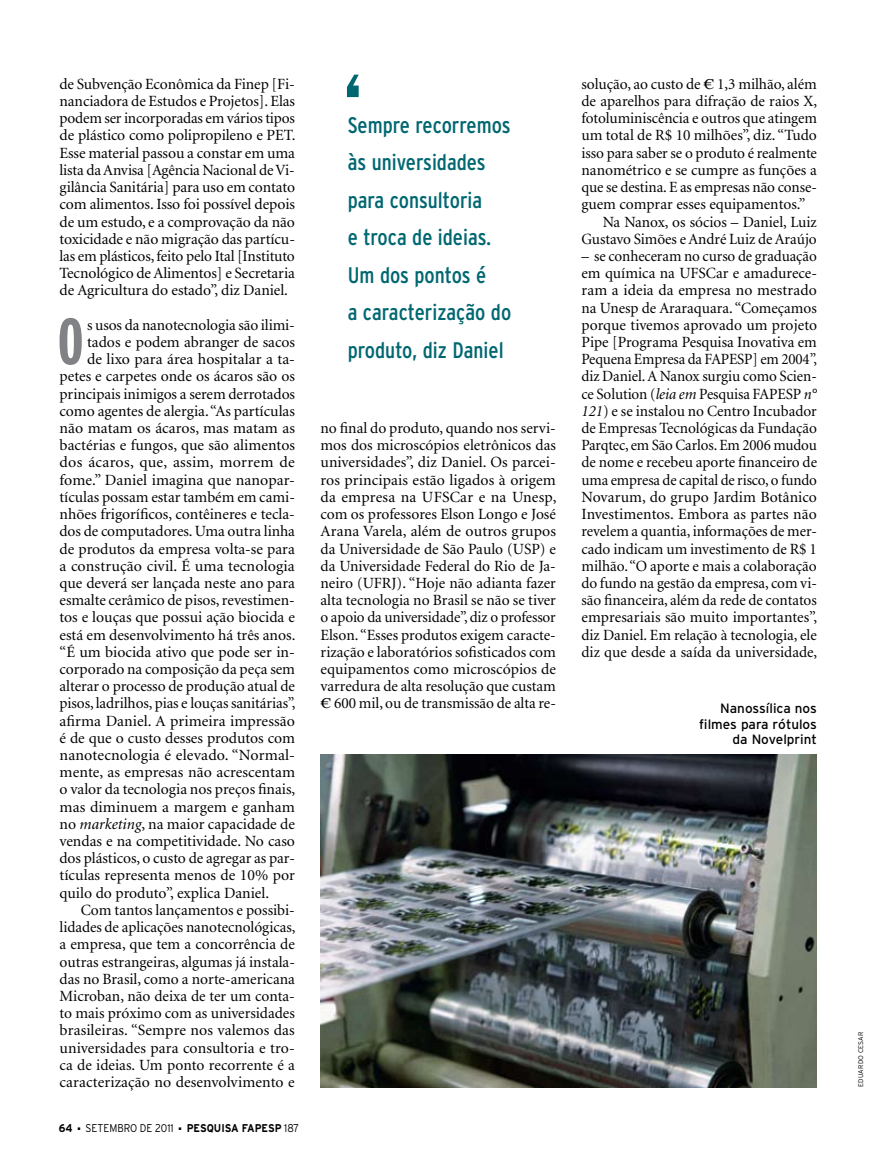
<style>
.page{position:relative;width:885px;height:1170px;background:#fff}
.page>*{position:absolute;margin:0;border:0;box-sizing:border-box;transform-origin:0 0}
.t1{font:600 80.25px "Franklin Gothic";color:#006771}
.t2{font:700 extra-condensed 65.1px "Interstate";color:#808285;scale:1.04 1}
.t3{font:condensed 22.5px/37.5px "Interstate";color:#006771}
.t4{font:15.6px/17.2px "Minion";color:#000;text-align:justify}
.t5{font:13.5px/15.8px "Interstate";color:#000;text-align:right}
.t6{font:700 11.25px "Interstate";color:#000;scale:.9 1}
.t7{font:300 11.25px "Interstate";color:#000;scale:.9 1}
.t8{font:300 6.75px "Interstate";letter-spacing:.025em;color:#000}
.s1{font-style:italic}
.s2{font-weight:300}
.s3{font-family:"Times";font-size:15px}
</style>
<div class="page">
<img style="left:321px;top:754px;width:495px;height:332px">
<p class="t4" style="left:60px;top:76px;width:237px">de Subvenção Econômica da Finep [Fi&shy;nanciadora de Estudos e Projetos]. Elas podem ser incorporadas em vários tipos de plástico como polipropileno e PET.<br>Esse material passou a constar em uma lista da Anvisa [Agência Nacional de Vi&shy;gilância Sanitária] para uso em contato com alimentos. Isso foi possível depois de um estudo, e a comprovação da não toxicidade e não migração das partícu&shy;las em plásticos, feito pelo Ital [Instituto Tecnológico de Alimentos] e Secretaria de Agricultura do estado”, diz Daniel.</p>
<h2 class="t2" style="left:57px;top:305px;width:27px">O</h2>
<p class="t4" style="left:87px;top:317px;width:209px">s usos da nanotecnologia são ilimi-</p>
<p class="t4" style="left:87px;top:334px;width:209px">tados e podem abranger de sacos</p>
<p class="t4" style="left:87px;top:351px;width:209px">de lixo para área hospitalar a ta-</p>
<p class="t4" style="left:60px;top:368px;width:237px">petes e carpetes onde os ácaros são os</p>
<p class="t4" style="left:60px;top:385px;width:237px">principais inimigos a serem derrotados</p>
<p class="t4" style="left:60px;top:403px;width:237px">como agentes de alergia. “As partículas</p>
<p class="t4" style="left:60px;top:420px;width:237px">não matam os ácaros, mas matam as</p>
<p class="t4" style="left:60px;top:437px;width:237px">bactérias e fungos, que são alimentos</p>
<p class="t4" style="left:60px;top:454px;width:237px">dos ácaros, que, assim, morrem de</p>
<p class="t4" style="left:60px;top:471px;width:237px">fome.” Daniel imagina que nanopar-</p>
<p class="t4" style="left:60px;top:489px;width:237px">tículas possam estar também em cami-</p>
<p class="t4" style="left:60px;top:506px;width:237px">nhões frigoríficos, contêineres e tecla-</p>
<p class="t4" style="left:60px;top:523px;width:237px">dos de computadores. Uma outra linha</p>
<p class="t4" style="left:60px;top:540px;width:237px">de produtos da empresa volta-se para</p>
<p class="t4" style="left:60px;top:557px;width:237px">a construção civil. É uma tecnologia</p>
<p class="t4" style="left:60px;top:575px;width:237px">que deverá ser lançada neste ano para</p>
<p class="t4" style="left:60px;top:592px;width:237px">esmalte cerâmico de pisos, revestimen-</p>
<p class="t4" style="left:60px;top:609px;width:237px">tos e louças que possui ação biocida e</p>
<p class="t4" style="left:60px;top:626px;width:237px">está em desenvolvimento há três anos.</p>
<p class="t4" style="left:60px;top:643px;width:237px">“É um biocida ativo que pode ser in-</p>
<p class="t4" style="left:60px;top:661px;width:237px">corporado na composição da peça sem</p>
<p class="t4" style="left:60px;top:678px;width:237px">alterar o processo de produção atual de</p>
<p class="t4" style="left:60px;top:695px;width:237px">pisos, ladrilhos, pias e louças sanitárias”,</p>
<p class="t4" style="left:60px;top:712px;width:237px">afirma Daniel. A primeira impressão</p>
<p class="t4" style="left:60px;top:729px;width:237px">é de que o custo desses produtos com</p>
<p class="t4" style="left:60px;top:747px;width:237px">nanotecnologia é elevado. “Normal-</p>
<p class="t4" style="left:60px;top:764px;width:237px">mente, as empresas não acrescentam</p>
<p class="t4" style="left:60px;top:781px;width:237px">o valor da tecnologia nos preços finais,</p>
<p class="t4" style="left:60px;top:798px;width:237px">mas diminuem a margem e ganham</p>
<p class="t4" style="left:60px;top:815px;width:237px">no <span class="s1">marketing</span>, na maior capacidade de</p>
<p class="t4" style="left:60px;top:833px;width:237px">vendas e na competitividade. No caso</p>
<p class="t4" style="left:60px;top:850px;width:237px">dos plásticos, o custo de agregar as par-</p>
<p class="t4" style="left:60px;top:867px;width:237px">tículas representa menos de 10% por</p>
<p class="t4" style="left:60px;top:884px;width:211px">quilo do produto”, explica Daniel.</p>
<p class="t4" style="left:81px;top:901px;width:215px">Com tantos lançamentos e possibi-</p>
<p class="t4" style="left:60px;top:919px;width:237px">lidades de aplicações nanotecnológicas,</p>
<p class="t4" style="left:60px;top:936px;width:237px">a empresa, que tem a concorrência de</p>
<p class="t4" style="left:60px;top:953px;width:237px">outras estrangeiras, algumas já instala-</p>
<p class="t4" style="left:60px;top:970px;width:237px">das no Brasil, como a norte-americana</p>
<p class="t4" style="left:60px;top:987px;width:237px">Microban, não deixa de ter um conta-</p>
<p class="t4" style="left:60px;top:1005px;width:237px">to mais próximo com as universidades</p>
<p class="t4" style="left:60px;top:1022px;width:237px">brasileiras. “Sempre nos valemos das</p>
<p class="t4" style="left:60px;top:1039px;width:237px">universidades para consultoria e tro-</p>
<p class="t4" style="left:60px;top:1056px;width:237px">ca de ideias. Um ponto recorrente é a</p>
<p class="t4" style="left:60px;top:1073px;width:237px">caracterização no desenvolvimento e</p>
<p class="t6" style="left:59px;top:1121px;width:17px">64</p>
<p class="t7" style="left:78px;top:1121px;width:108px">■ SETEMBRO DE 2011</p>
<p class="t6" style="left:179px;top:1121px;width:135px">■ PESQUISA FAPESP <span class="s2">187</span></p>
<h1 class="t1" style="left:340px;top:55px;width:26px">‘</h1>
<h3 class="t3" style="left:348px;top:106px;width:165px">Sempre recorremos às universidades para consultoria<br>e troca de ideias.<br>Um dos pontos é<br>a caracterização do produto, diz Daniel</h3>
<p class="t4" style="left:320px;top:420px;width:237px">no final do produto, quando nos servi&shy;mos dos microscópios eletrônicos das universidades”, diz Daniel. Os parcei&shy;ros principais estão ligados à origem da empresa na UFSCar e na Unesp, com os professores Elson Longo e José Arana Varela, além de outros grupos da Universidade de São Paulo (USP) e da Universidade Federal do Rio de Ja&shy;neiro (UFRJ). “Hoje não adianta fazer alta tecnologia no Brasil se não se tiver o apoio da universidade”, diz o professor Elson. “Esses produtos exigem caracte&shy;rização e laboratórios sofisticados com equipamentos como microscópios de varredura de alta resolução que custam <span class="s3">€</span> 600 mil, ou de transmissão de alta re-</p>
<p class="t4" style="left:581px;top:76px;width:237px">solução, ao custo de <span class="s3">€</span> 1,3 milhão, além</p>
<p class="t4" style="left:581px;top:93px;width:237px">de aparelhos para difração de raios X,</p>
<p class="t4" style="left:581px;top:110px;width:237px">fotoluminiscência e outros que atingem</p>
<p class="t4" style="left:581px;top:127px;width:237px">um total de R$ 10 milhões”, diz. “Tudo</p>
<p class="t4" style="left:581px;top:145px;width:237px">isso para saber se o produto é realmente</p>
<p class="t4" style="left:581px;top:162px;width:237px">nanométrico e se cumpre as funções a</p>
<p class="t4" style="left:581px;top:179px;width:237px">que se destina. E as empresas não conse-</p>
<p class="t4" style="left:581px;top:196px;width:225px">guem comprar esses equipamentos.”</p>
<p class="t4" style="left:602px;top:213px;width:216px">Na Nanox, os sócios – Daniel, Luiz</p>
<p class="t4" style="left:581px;top:231px;width:237px">Gustavo Simões e André Luiz de Araújo</p>
<p class="t4" style="left:581px;top:248px;width:237px">– se conheceram no curso de graduação em química na UFSCar e amadurece&shy;ram a ideia da empresa no mestrado na Unesp de Araraquara. “Começamos porque tivemos aprovado um projeto Pipe [Programa Pesquisa Inovativa em Pequena Empresa da FAPESP] em 2004”, diz Daniel. A Nanox surgiu como Scien&shy;ce Solution (<span class="s1">leia em</span> Pesquisa Fapesp</p>
<p class="t4" style="left:581px;top:385px;width:237px;text-indent:222px"><span class="s1">n° 121</span>) e se instalou no Centro Incubador de Empresas Tecnológicas da Fundação Parqtec, em São Carlos. Em 2006 mudou de nome e recebeu aporte financeiro de uma empresa de capital de risco, o fundo Novarum, do grupo Jardim Botânico Investimentos. Embora as partes não revelem a quantia, informações de mer&shy;cado indicam um investimento de R$ 1 milhão. “O aporte e mais a colaboração do fundo na gestão da empresa, com vi&shy;são financeira, além da rede de contatos empresariais são muito importantes”, diz Daniel. Em relação à tecnologia, ele diz que desde a saída da universidade,</p>
<p class="t5" style="left:699px;top:700px;width:119px">Nanossílica nos filmes para rótulos da Novelprint</p>
<p class="t8" style="left:856px;top:1086px;width:57px;rotate:-90deg">EDUARDO CESAR</p>
</div>
